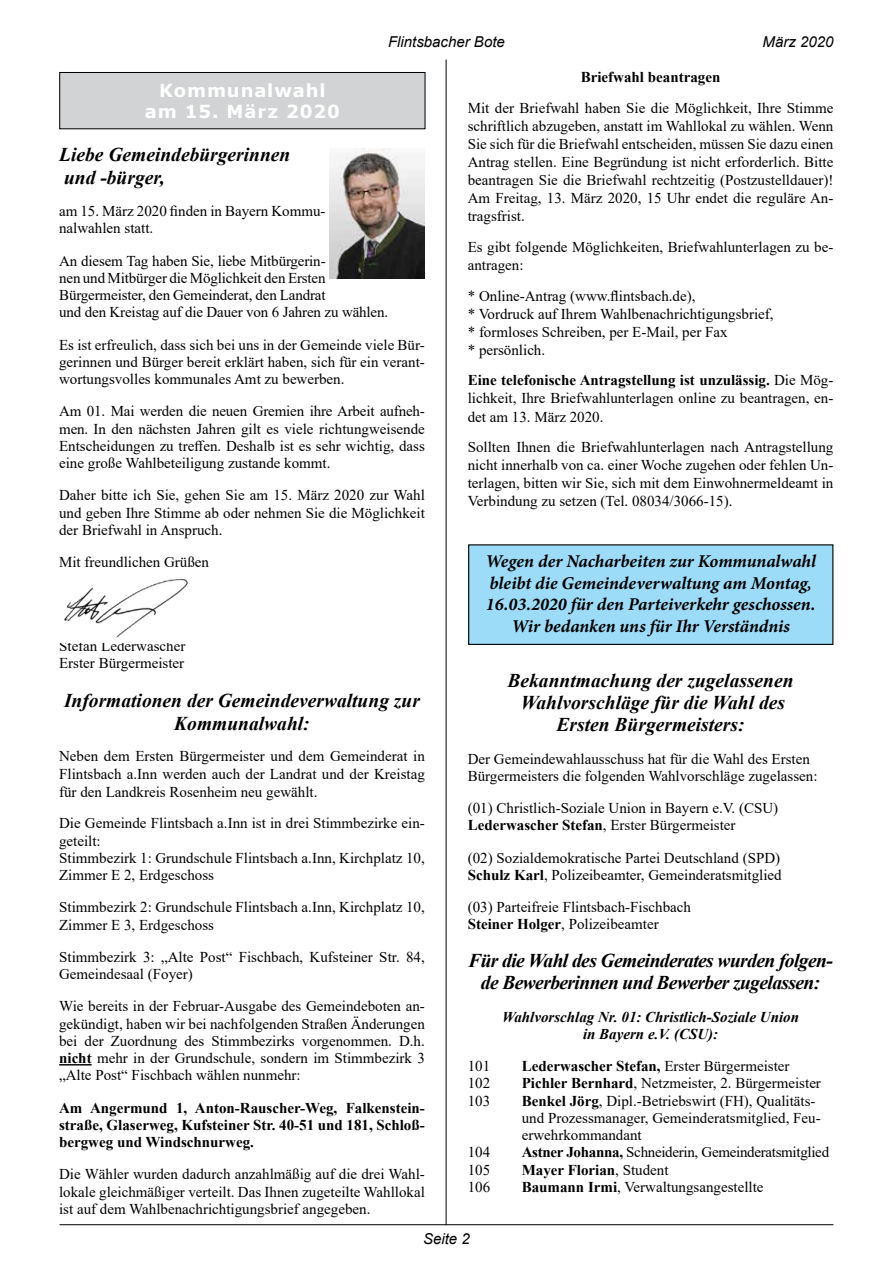
<style>
.page{position:relative;width:893px;height:1263px;background:#fff}
.page>*{position:absolute;margin:0;border:0;box-sizing:border-box;transform-origin:0 0}
.t1{font:italic 700 19.5px/22.4px "Times New Roman";color:#000;text-align:center}
.t2{font:italic 700 19.5px/22.4px "Times New Roman";letter-spacing:-.03em;color:#000;text-align:center}
.t3{font:italic 700 18px/21.6px "Minion Pro";letter-spacing:-.005em;color:#000;text-align:center}
.t4{font:700 18px/21.6px "Verdana";letter-spacing:.05em;color:#fff;text-align:center}
.t5{font:15px/17.2px "Times New Roman";color:#000}
.t6{font:700 15px/17.2px "Times New Roman";color:#000;text-align:justify}
.t7{font:italic 700 15px/17.2px "Times New Roman";color:#000;text-align:center}
.t8{font:15px "Times New Roman";letter-spacing:-.02em;color:#000}
.t9{font:italic 15px "Arial";color:#000}
.s1{font-weight:700}
.s2{font-weight:400}
</style>
<div class="page">
<hr style="left:60px;top:1224px;width:773px;height:1px;background:#000">
<hr style="left:446px;top:60px;width:1px;height:1165px;background:#000">
<div style="left:60px;top:72px;width:365px;height:57px;background:#d1d3d4"></div>
<div style="left:60px;top:72px;width:365px;height:57px;border:1px solid #000"></div>
<hr style="left:59px;top:1064px;width:33px;height:1px;background:#000">
<img style="left:64px;top:578px;width:124px;height:60px">
<img style="left:330px;top:148px;width:95px;height:131px">
<div style="left:469px;top:545px;width:364px;height:99px;background:#9ddcf9"></div>
<div style="left:468px;top:544px;width:365px;height:101px;border:1px solid #000"></div>
<p class="t9" style="left:388px;top:32px;width:118px">Flintsbacher Bote</p>
<p class="t9" style="left:763px;top:32px;width:72px">März 2020</p>
<p class="t4" style="left:145px;top:79px;width:197px">Kommunalwahl am 15. März 2020</p>
<h1 class="t1" style="left:59px;top:143px;width:233px;text-align:left">Liebe Gemeindebürgerinnen und -bürger,</h1>
<p class="t5" style="left:59px;top:202px;width:268px">am 15. März 2020 finden in Bayern Kommu&shy;nalwahlen statt.</p>
<p class="t5" style="left:59px;top:251px;width:331px">An diesem Tag haben Sie, liebe Mitbürgerin-<br>nen und Mitbürger die Möglichkeit den Ersten Bürgermeister, den Gemeinderat, den Landrat<br>und den Kreistag auf die Dauer von 6 Jahren zu wählen.</p>
<p class="t5" style="left:59px;top:335px;width:367px;text-align:justify">Es ist erfreulich, dass sich bei uns in der Gemeinde viele Bür&shy;gerinnen und Bürger bereit erklärt haben, sich für ein verant&shy;wortungsvolles kommunales Amt zu bewerben.</p>
<p class="t5" style="left:59px;top:402px;width:367px;text-align:justify">Am 01. Mai werden die neuen Gremien ihre Arbeit aufneh&shy;men. In den nächsten Jahren gilt es viele richtungweisende Entscheidungen zu treffen. Deshalb ist es sehr wichtig, dass eine große Wahlbeteiligung zustande kommt.</p>
<p class="t5" style="left:59px;top:486px;width:367px;text-align:justify">Daher bitte ich Sie, gehen Sie am 15. März 2020 zur Wahl und geben Ihre Stimme ab oder nehmen Sie die Möglichkeit der Briefwahl in Anspruch.</p>
<p class="t5" style="left:59px;top:553px;width:151px">Mit freundlichen Grüßen</p>
<p class="t5" style="left:59px;top:637px;width:128px">Stefan Lederwascher<br>Erster Bürgermeister</p>
<h1 class="t1" style="left:64px;top:688px;width:357px;line-height:23.4px">Informationen der Gemeindeverwaltung zur<br>Kommunalwahl:</h1>
<p class="t5" style="left:59px;top:746px;width:367px;line-height:18px;text-align:justify">Neben dem Ersten Bürgermeister und dem Gemeinderat in Flintsbach a.Inn werden auch der Landrat und der Kreistag für den Landkreis Rosenheim neu gewählt.</p>
<p class="t5" style="left:59px;top:813px;width:367px">Die Gemeinde Flintsbach a.Inn ist in drei Stimmbezirke ein&shy;geteilt:<br>Stimmbezirk 1: Grundschule Flintsbach a.Inn, Kirchplatz 10, Zimmer E 2, Erdgeschoss</p>
<p class="t5" style="left:59px;top:898px;width:367px">Stimmbezirk 2: Grundschule Flintsbach a.Inn, Kirchplatz 10,<br>Zimmer E 3, Erdgeschoss</p>
<p class="t5" style="left:59px;top:948px;width:367px">Stimmbezirk 3: „Alte Post“ Fischbach, Kufsteiner Str. 84,<br>Gemeindesaal (Foyer)</p>
<p class="t5" style="left:59px;top:997px;width:367px;text-align:justify">Wie bereits in der Februar-Ausgabe des Gemeindeboten an&shy;gekündigt, haben wir bei nachfolgenden Straßen Änderungen bei der Zuordnung des Stimmbezirks vorgenommen. D.h. <span class="s1">nicht</span> mehr in der Grundschule, sondern im Stimmbezirk 3 „Alte Post“ Fischbach wählen nunmehr:</p>
<p class="t6" style="left:59px;top:1098px;width:367px">Am Angermund 1, Anton-Rauscher-Weg, Falkenstein&shy;straße, Glaserweg, Kufsteiner Str. 40-51 und 181, Schloß&shy;bergweg und Windschnurweg.</p>
<p class="t5" style="left:59px;top:1165px;width:367px;text-align:justify">Die Wähler wurden dadurch anzahlmäßig auf die drei Wahl&shy;lokale gleichmäßiger verteilt. Das Ihnen zugeteilte Wahllokal ist auf dem Wahlbenachrichtigungsbrief angegeben.</p>
<p class="t6" style="left:581px;top:68px;width:141px">Briefwahl beantragen</p>
<p class="t5" style="left:468px;top:99px;width:367px;line-height:18px;text-align:justify">Mit der Briefwahl haben Sie die Möglichkeit, Ihre Stimme schriftlich abzugeben, anstatt im Wahllokal zu wählen. Wenn Sie sich für die Briefwahl entscheiden, müssen Sie dazu einen Antrag stellen. Eine Begründung ist nicht erforderlich. Bitte beantragen Sie die Briefwahl rechtzeitig (Postzustelldauer)!<br>Am Freitag, 13. März 2020, 15 Uhr endet die reguläre An&shy;tragsfrist.</p>
<p class="t5" style="left:468px;top:237px;width:367px;line-height:18px">Es gibt folgende Möglichkeiten, Briefwahlunterlagen zu be&shy;antragen:</p>
<p class="t5" style="left:468px;top:286px;width:307px;line-height:18px">* Online-Antrag (www.flintsbach.de),<br>* Vordruck auf Ihrem Wahlbenachrichtigungsbrief, * formloses Schreiben, per E-Mail, per Fax<br>* persönlich.</p>
<p class="t5" style="left:468px;top:371px;width:367px;line-height:18px;text-align:justify"><span class="s1">Eine telefonische Antragstellung ist unzulässig.</span> Die Mög&shy;lichkeit, Ihre Briefwahlunterlagen online zu beantragen, en&shy;det am 13. März 2020.</p>
<p class="t5" style="left:468px;top:438px;width:367px;line-height:18px;text-align:justify">Sollten Ihnen die Briefwahlunterlagen nach Antragstellung nicht innerhalb von ca. einer Woche zugehen oder fehlen Un&shy;terlagen, bitten wir Sie, sich mit dem Einwohnermeldeamt in Verbindung zu setzen (Tel. 08034/3066-15).</p>
<p class="t3" style="left:486px;top:550px;width:332px">Wegen der Nacharbeiten zur Kommunalwahl bleibt die Gemeindeverwaltung am Montag, 16.03.2020 für den Parteiverkehr geschossen.<br>Wir bedanken uns für Ihr Verständnis</p>
<h1 class="t1" style="left:508px;top:668px;width:288px">Bekanntmachung der zugelassenen<br>Wahlvorschläge für die Wahl des<br>Ersten Bürgermeisters:</h1>
<p class="t5" style="left:468px;top:749px;width:351px">Der Gemeindewahlausschuss hat für die Wahl des Ersten<br>Bürgermeisters die folgenden Wahlvorschläge zugelassen:</p>
<p class="t5" style="left:468px;top:799px;width:312px">(01) Christlich-Soziale Union in Bayern e.V. (CSU)<br><span class="s1">Lederwascher Stefan</span>, Erster Bürgermeister</p>
<p class="t5" style="left:468px;top:848px;width:315px">(02) Sozialdemokratische Partei Deutschland (SPD)<br><span class="s1">Schulz Karl</span>, Polizeibeamter, Gemeinderatsmitglied</p>
<p class="t5" style="left:468px;top:898px;width:225px">(03) Parteifreie Flintsbach-Fischbach<br><span class="s1">Steiner Holger</span>, Polizeibeamter</p>
<h1 class="t2" style="left:468px;top:948px;width:366px">Für die Wahl des Gemeinderates wurden folgen&shy;de Bewerberinnen und Bewerber zugelassen:</h1>
<p class="t7" style="left:502px;top:1007px;width:298px">Wahlvorschlag Nr. 01: Christlich-Soziale Union in Bayern e.V. (CSU):</p>
<p class="t5" style="left:468px;top:1057px;width:24px">101</p>
<p class="t6" style="left:522px;top:1057px;width:269px">Lederwascher Stefan, <span class="s2">Erster Bürgermeister</span></p>
<p class="t5" style="left:468px;top:1074px;width:24px">102</p>
<p class="t5" style="left:522px;top:1074px;width:301px"><span class="s1">Pichler Bernhard</span>, Netzmeister, 2. Bürgermeister</p>
<p class="t5" style="left:468px;top:1091px;width:24px">103</p>
<p class="t5" style="left:522px;top:1091px;width:300px"><span class="s1">Benkel Jörg</span>, Dipl.-Betriebswirt (FH), Qualitäts&shy;und Prozessmanager, Gemeinderatsmitglied, Feu&shy;erwehrkommandant</p>
<p class="t5" style="left:468px;top:1143px;width:24px">104</p>
<p class="t8" style="left:522px;top:1142px;width:309px"><span class="s1">Astner Johanna,</span> Schneiderin, Gemeinderatsmitglied</p>
<p class="t5" style="left:468px;top:1160px;width:24px">105</p>
<p class="t6" style="left:522px;top:1160px;width:148px">Mayer Florian<span class="s2">, Student</span></p>
<p class="t5" style="left:468px;top:1178px;width:24px">106</p>
<p class="t5" style="left:522px;top:1178px;width:243px"><span class="s1">Baumann Irmi</span>, Verwaltungsangestellte</p>
<p class="t9" style="left:423px;top:1229px;width:48px">Seite 2</p>
</div>
